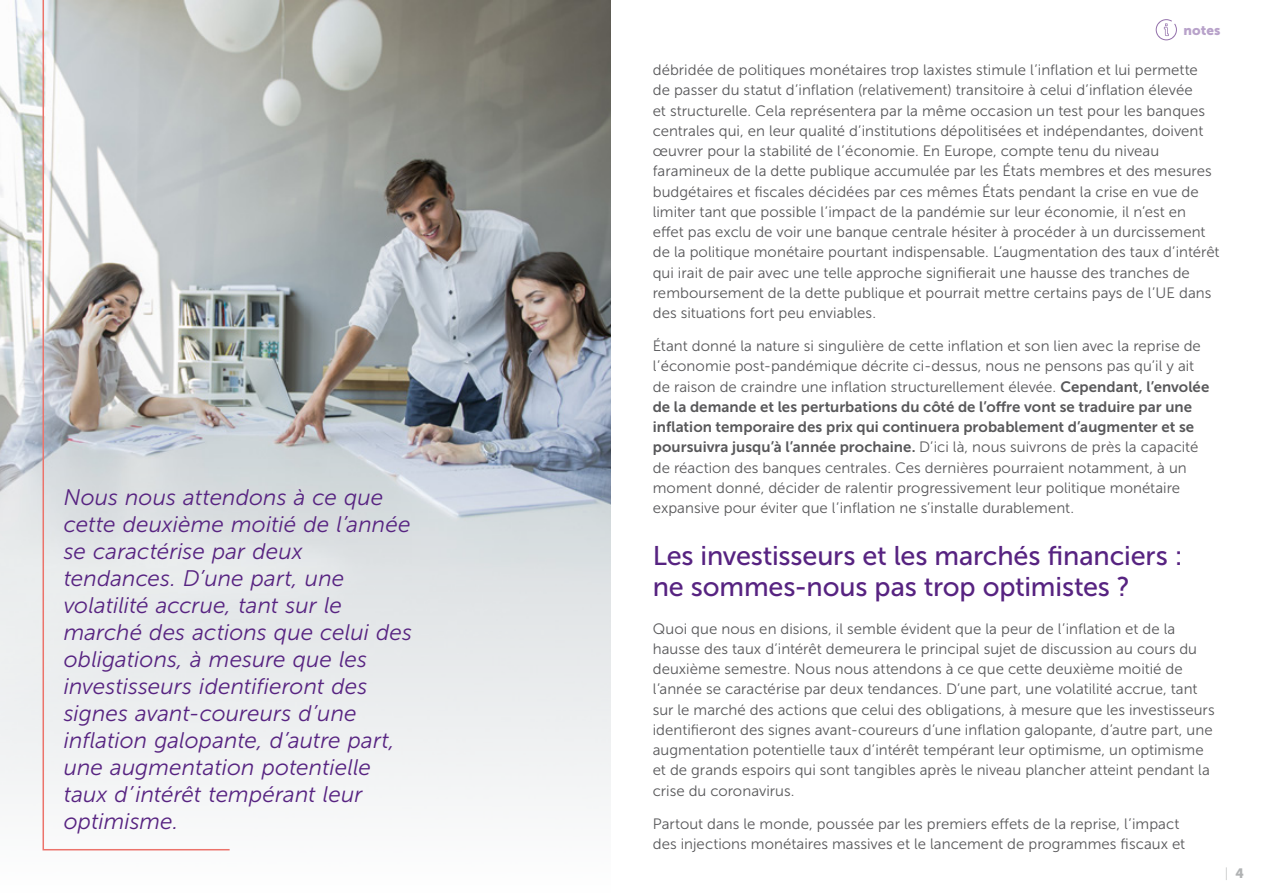
<style>
.page{position:relative;width:1263px;height:893px;background:#fff}
.page>*{position:absolute;margin:0;border:0;box-sizing:border-box;transform-origin:0 0}
.titre_c15{font:27px/31.5px "Museo Sans 500";letter-spacing:-.005em;color:#572381}
.Normal_e{font:italic 22.5px/27px "Museo Sans 300";letter-spacing:.005em;color:#572381}
.body_c_8_5_10_5{font:15px/20.2px "Museo Sans 300";letter-spacing:.005em;color:#58585a}
.t1{font:13.5px "Museo Sans 900";letter-spacing:.005em;color:#b8a2ca}
.t2{font:13.5px "Museo Sans 100";color:#b1b3b4}
.s1{font-family:"Museo Sans 700"}
.s2{font-family:"Museo Sans 900"}
</style>
<div class="page">
<img style="left:0;top:0;width:610px;height:799px">
<svg style="left:42px;top:0;width:189px;height:851px"></svg>
<svg style="left:1156px;top:19px;width:21px;height:21px"></svg>
<p class="Normal_e" style="left:64px;top:484px;width:350px">Nous nous attendons à ce que cette deuxième moitié de l’année se caractérise par deux tendances. D’une part, une volatilité accrue, tant sur le marché des actions que celui des obligations, à mesure que les investisseurs identifieront des signes avant-coureurs d’une inflation galopante, d’autre part, une augmentation potentielle taux d’intérêt tempérant leur optimisme.</p>
<p class="t1" style="left:1183px;top:22px;width:39px">notes</p>
<p class="body_c_8_5_10_5" style="left:653px;top:60px;width:568px">débridée de politiques monétaires trop laxistes stimule l’inflation et lui permette<br>de passer du statut d’inflation (relativement) transitoire à celui d’inflation élevée<br>et structurelle. Cela représentera par la même occasion un test pour les banques centrales qui, en leur qualité d’institutions dépolitisées et indépendantes, doivent œuvrer pour la stabilité de l’économie. En Europe, compte tenu du niveau faramineux de la dette publique accumulée par les États membres et des mesures budgétaires et fiscales décidées par ces mêmes États pendant la crise en vue de limiter tant que possible l’impact de la pandémie sur leur économie, il n’est en effet pas exclu de voir une banque centrale hésiter à procéder à un durcissement de la politique monétaire pourtant indispensable. L’augmentation des taux d’intérêt qui irait de pair avec une telle approche signifierait une hausse des tranches de remboursement de la dette publique et pourrait mettre certains pays de l’UE dans des situations fort peu enviables.</p>
<p class="body_c_8_5_10_5" style="left:653px;top:336px;width:558px">Étant donné la nature si singulière de cette inflation et son lien avec la reprise de l’économie post-pandémique décrite ci-dessus, nous ne pensons pas qu’il y ait de raison de craindre une inflation structurellement élevée. <span class="s1">Cependant, l’envolée de la demande et les perturbations du côté de l’offre vont se traduire par une inflation temporaire des prix qui continuera probablement d’augmenter et se poursuivra jusqu’à l’année prochaine.</span> D’ici là, nous suivrons de près la capacité de réaction des banques centrales. Ces dernières pourraient notamment, à un moment donné, décider de ralentir progressivement leur politique monétaire expansive pour éviter que l’inflation ne s’installe durablement.</p>
<p class="titre_c15" style="left:653px;top:540px;width:531px">Les investisseurs et les marchés financiers : ne sommes-nous pas trop optimistes ?</p>
<p class="body_c_8_5_10_5" style="left:653px;top:618px;width:563px">Quoi que nous en disions, il semble évident que la peur de l’inflation et de la hausse des taux d’intérêt demeurera le principal sujet de discussion au cours du deuxième semestre. Nous nous attendons à ce que cette deuxième moitié de l’année se caractérise par deux tendances. D’une part, une volatilité accrue, tant sur le marché des actions que celui des obligations, à mesure que les investisseurs identifieront des signes avant-coureurs d’une inflation galopante, d’autre part, une augmentation potentielle taux d’intérêt tempérant leur optimisme, un optimisme et de grands espoirs qui sont tangibles après le niveau plancher atteint pendant la crise du coronavirus.</p>
<p class="body_c_8_5_10_5" style="left:653px;top:813px;width:534px">Partout dans le monde, poussée par les premiers effets de la reprise, l’impact des injections monétaires massives et le lancement de programmes fiscaux et</p>
<p class="t2" style="left:1225px;top:866px;width:21px">| <span class="s2">4</span></p>
</div>
